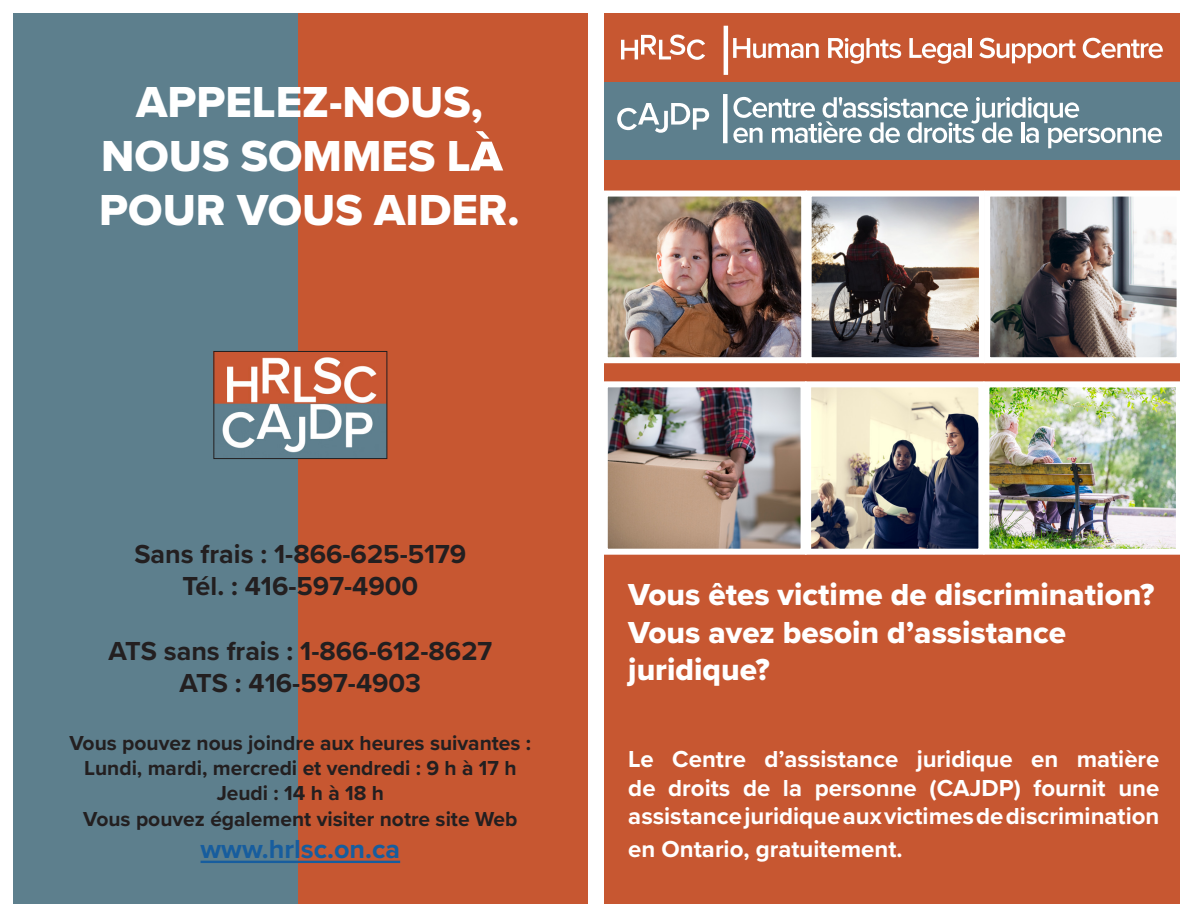
<style>
.page{position:relative;width:1188px;height:918px;background:#fff}
.page>*{position:absolute;margin:0;border:0;box-sizing:border-box;transform-origin:0 0}
.t1{font:45px "Proxima Nova Extrabld";color:#fff}
.t2{font:31.5px/37.8px "Proxima Nova Extrabld";color:#fff}
.t3{font:700 27px "Proxima Nova";color:#231f20}
.t4{font:700 27px "Proxima Nova";color:#175d9e}
.t5{font:700 24px/28.8px "Proxima Nova";color:#fff;text-align:justify}
.t6{font:700 21px "Proxima Nova";color:#231f20}
.s1{font-size:52.5px}
</style>
<div class="page">
<div style="left:605px;top:14px;width:575px;height:890px;background:#c75731"></div>
<div style="left:14px;top:14px;width:286px;height:890px;background:#5d7f8d"></div>
<div style="left:298px;top:13px;width:289px;height:891px;background:#c75731"></div>
<hr style="left:201px;top:861px;width:199px;height:2px;background:#175d9e">
<img style="left:216px;top:353px;width:169px;height:104px">
<div style="left:214px;top:351px;width:173px;height:108px;border:1px solid #231f20"></div>
<div style="left:605px;top:82px;width:575px;height:77px;background:#5d7f8d"></div>
<img style="left:609px;top:198px;width:191px;height:158px">
<div style="left:602px;top:191px;width:205px;height:172px;border:6px solid #fff"></div>
<img style="left:609px;top:388px;width:191px;height:160px">
<div style="left:602px;top:381px;width:205px;height:174px;border:6px solid #fff"></div>
<img style="left:813px;top:198px;width:165px;height:158px">
<div style="left:806px;top:191px;width:179px;height:172px;border:6px solid #fff"></div>
<img style="left:812px;top:388px;width:165px;height:160px">
<div style="left:805px;top:381px;width:179px;height:174px;border:6px solid #fff"></div>
<img style="left:991px;top:198px;width:185px;height:158px">
<div style="left:984px;top:191px;width:199px;height:172px;border:6px solid #fff"></div>
<img style="left:990px;top:388px;width:185px;height:160px">
<div style="left:983px;top:381px;width:199px;height:174px;border:6px solid #fff"></div>
<svg style="left:733px;top:38px;width:86px;height:20px"></svg>
<svg style="left:828px;top:38px;width:73px;height:26px"></svg>
<svg style="left:909px;top:38px;width:57px;height:26px"></svg>
<hr style="left:968px;top:38px;width:3px;height:20px;background:#fff">
<svg style="left:979px;top:38px;width:97px;height:25px"></svg>
<svg style="left:1083px;top:38px;width:80px;height:20px"></svg>
<svg style="left:621px;top:35px;width:84px;height:25px"></svg>
<svg style="left:617px;top:103px;width:92px;height:30px"></svg>
<div style="left:723px;top:94px;width:5px;height:49px;background:#fff"></div>
<svg style="left:733px;top:97px;width:429px;height:51px"></svg>
<hr style="left:724px;top:26px;width:4px;height:49px;background:#fff">
<p class="t1" style="left:136px;top:69px;width:348px">APPELEZ-NOUS,</p>
<p class="t1" style="left:101px;top:122px;width:403px">NOUS SOMMES L<span class="s1">À</span></p>
<p class="t1" style="left:99px;top:177px;width:422px">POUR VOUS AIDER.</p>
<p class="t3" style="left:134px;top:534px;width:334px">Sans frais : 1-866-625-5179</p>
<p class="t3" style="left:183px;top:566px;width:237px">Tél. : 416-597-4900</p>
<p class="t3" style="left:108px;top:631px;width:385px">ATS sans frais : 1-866-612-8627</p>
<p class="t3" style="left:180px;top:663px;width:243px">ATS : 416-597-4903</p>
<p class="t6" style="left:70px;top:727px;width:463px">Vous pouvez nous joindre aux heures suivantes :</p>
<p class="t6" style="left:84px;top:753px;width:434px">Lundi, mardi, mercredi et vendredi : 9 h à 17 h</p>
<p class="t6" style="left:217px;top:778px;width:169px">Jeudi : 14 h à 18 h</p>
<p class="t6" style="left:83px;top:803px;width:436px">Vous pouvez également visiter notre site Web</p>
<p class="t4" style="left:201px;top:829px;width:201px">www.hrlsc.on.ca</p>
<p class="t2" style="left:628px;top:575px;width:528px">Vous êtes victime de discrimination?</p>
<p class="t2" style="left:628px;top:613px;width:439px">Vous avez besoin d’assistance juridique?</p>
<p class="t5" style="left:628px;top:744px;width:533px">Le Centre d’assistance juridique en matière de droits de la personne (CAJDP) fournit une assistance juridique aux victimes de discrimination</p>
<p class="t5" style="left:628px;top:834px;width:276px">en Ontario, gratuitement.</p>
</div>
